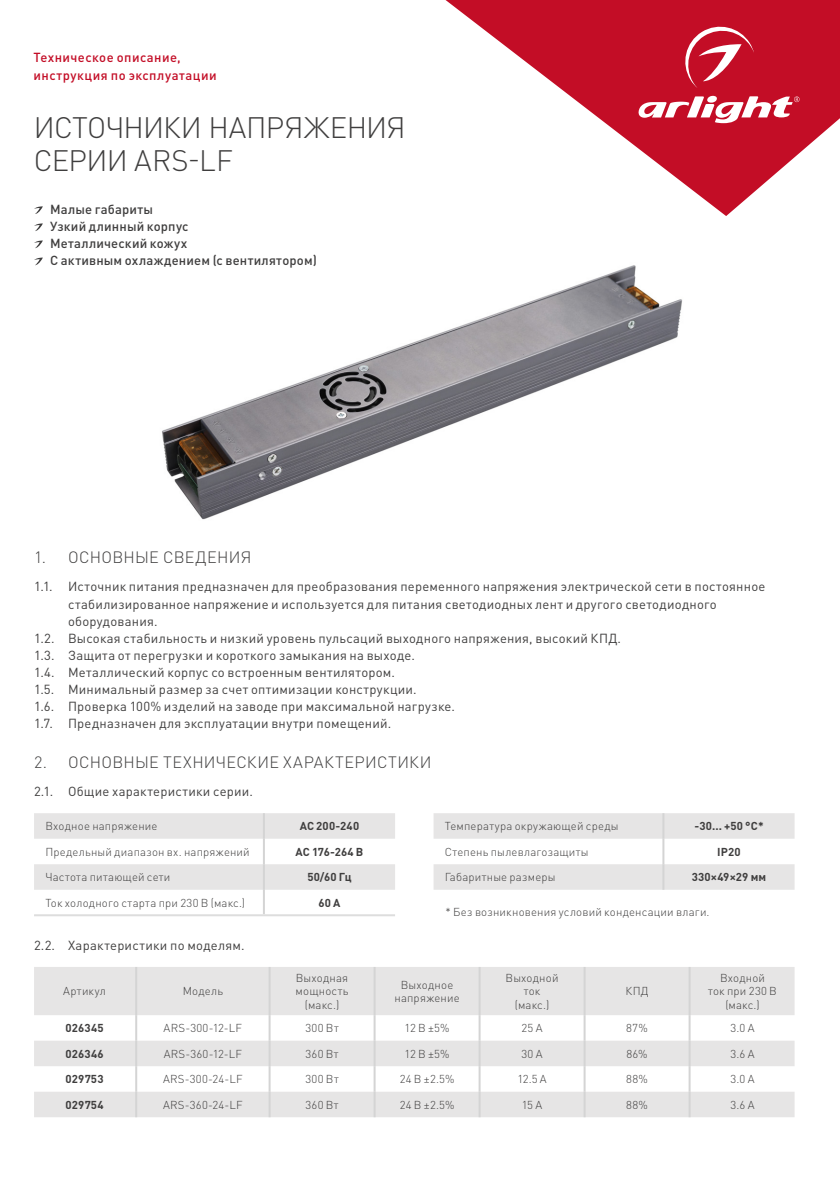
<style>
.page{position:relative;width:840px;height:1191px;background:#fff}
.page>*{position:absolute;margin:0;border:0;box-sizing:border-box;transform-origin:0 0}
.t1{font:300 29.2px/32.4px "DIN Pro";letter-spacing:-.025em;color:#3f3e3e}
.t2{font:300 16.2px "DIN Pro";letter-spacing:.02em;color:#3f3e3e}
.t3{font:13px "DIN Pro";letter-spacing:.015em;color:#3f3e3e}
.t4{font:500 13px/17px "DIN Pro";letter-spacing:.01em;color:#3f3e3e}
.t5{font:500 13px/17px "DIN Pro";letter-spacing:.035em;color:#c30d26}
.t6{font:300 11.4px/13.4px "DIN Pro";letter-spacing:.015em;color:#3f3e3e;text-align:center}
.t7{font:700 11.4px "DIN Pro";letter-spacing:.015em;color:#3f3e3e}
</style>
<div class="page">
<svg style="left:445px;top:0;width:394px;height:216px;fill:#c30d26"></svg>
<svg style="left:635px;top:96px;width:164px;height:30px"></svg>
<svg style="left:680px;top:22px;width:73px;height:66px;background:#cd364b"></svg>
<img style="left:162px;top:265px;width:521px;height:255px">
<svg style="left:34px;top:206px;width:9px;height:8px"></svg>
<svg style="left:34px;top:223px;width:9px;height:8px"></svg>
<svg style="left:34px;top:240px;width:9px;height:8px"></svg>
<svg style="left:34px;top:257px;width:9px;height:8px"></svg>
<svg style="left:34px;top:813px;width:361px;height:76px"></svg>
<hr style="left:263px;top:813px;width:2px;height:25px;background:#d4d4d4">
<hr style="left:263px;top:838px;width:2px;height:26px;background:#d4d4d4">
<hr style="left:263px;top:864px;width:2px;height:25px;background:#d4d4d4">
<hr style="left:263px;top:889px;width:2px;height:25px;background:#d4d4d4">
<hr style="left:34px;top:914px;width:230px;height:2px;background:#ddd">
<hr style="left:264px;top:914px;width:131px;height:2px;background:#ddd">
<svg style="left:433px;top:813px;width:361px;height:76px"></svg>
<hr style="left:662px;top:813px;width:2px;height:25px;background:#d4d4d4">
<hr style="left:662px;top:838px;width:2px;height:26px;background:#d4d4d4">
<hr style="left:662px;top:864px;width:2px;height:25px;background:#d4d4d4">
<svg style="left:34px;top:967px;width:760px;height:150px;fill:#e6e5e5"></svg>
<hr style="left:135px;top:1015px;width:2px;height:25px;background:#d4d4d4">
<hr style="left:268px;top:1015px;width:2px;height:25px;background:#d4d4d4">
<hr style="left:373px;top:1015px;width:2px;height:25px;background:#d4d4d4">
<hr style="left:478px;top:1015px;width:2px;height:25px;background:#d4d4d4">
<hr style="left:583px;top:1015px;width:2px;height:25px;background:#d4d4d4">
<hr style="left:688px;top:1015px;width:2px;height:25px;background:#d4d4d4">
<hr style="left:135px;top:1040px;width:2px;height:26px;background:#d4d4d4">
<hr style="left:135px;top:1066px;width:2px;height:25px;background:#d4d4d4">
<hr style="left:135px;top:1091px;width:2px;height:26px;background:#d4d4d4">
<hr style="left:268px;top:1040px;width:2px;height:26px;background:#d4d4d4">
<hr style="left:373px;top:1040px;width:2px;height:26px;background:#d4d4d4">
<hr style="left:478px;top:1040px;width:2px;height:26px;background:#d4d4d4">
<hr style="left:583px;top:1040px;width:2px;height:26px;background:#d4d4d4">
<hr style="left:688px;top:1040px;width:2px;height:26px;background:#d4d4d4">
<hr style="left:268px;top:1066px;width:2px;height:25px;background:#d4d4d4">
<hr style="left:373px;top:1066px;width:2px;height:25px;background:#d4d4d4">
<hr style="left:478px;top:1066px;width:2px;height:25px;background:#d4d4d4">
<hr style="left:583px;top:1066px;width:2px;height:25px;background:#d4d4d4">
<hr style="left:688px;top:1066px;width:2px;height:25px;background:#d4d4d4">
<hr style="left:268px;top:1091px;width:2px;height:26px;background:#d4d4d4">
<hr style="left:373px;top:1091px;width:2px;height:26px;background:#d4d4d4">
<hr style="left:478px;top:1091px;width:2px;height:26px;background:#d4d4d4">
<hr style="left:583px;top:1091px;width:2px;height:26px;background:#d4d4d4">
<hr style="left:688px;top:1091px;width:2px;height:26px;background:#d4d4d4">
<hr style="left:135px;top:967px;width:2px;height:48px;background:#d4d4d4">
<hr style="left:268px;top:967px;width:2px;height:48px;background:#d4d4d4">
<hr style="left:373px;top:967px;width:2px;height:48px;background:#d4d4d4">
<hr style="left:478px;top:967px;width:2px;height:48px;background:#d4d4d4">
<hr style="left:583px;top:967px;width:2px;height:48px;background:#d4d4d4">
<hr style="left:688px;top:967px;width:2px;height:48px;background:#d4d4d4">
<p class="t5" style="left:34px;top:49px;width:184px">Техническое описание, инструкция по эксплуатации</p>
<h1 class="t1" style="left:34px;top:110px;width:373px">ИСТОЧНИКИ НАПРЯЖЕНИЯ<br>СЕРИИ ARS-LF</h1>
<p class="t4" style="left:50px;top:200px;width:268px">Малые габариты<br>Узкий длинный корпус<br>Металлический кожух<br>С активным охлаждением (с вентилятором)</p>
<p class="t2" style="left:34px;top:546px;width:219px">1. ОСНОВНЫЕ СВЕДЕНИЯ</p>
<p class="t3" style="left:34px;top:578px;width:732px">1.1. Источник питания предназначен для преобразования переменного напряжения электрической сети в постоянное</p>
<p class="t3" style="left:68px;top:595px;width:649px">стабилизированное напряжение и используется для питания светодиодных лент и другого светодиодного</p>
<p class="t3" style="left:68px;top:612px;width:91px">оборудования.</p>
<p class="t3" style="left:34px;top:629px;width:588px">1.2. Высокая стабильность и низкий уровень пульсаций выходного напряжения, высокий КПД.</p>
<p class="t3" style="left:34px;top:646px;width:382px">1.3. Защита от перегрузки и короткого замыкания на выходе.</p>
<p class="t3" style="left:34px;top:663px;width:362px">1.4. Металлический корпус со встроенным вентилятором.</p>
<p class="t3" style="left:34px;top:680px;width:384px">1.5. Минимальный размер за счет оптимизации конструкции.</p>
<p class="t3" style="left:34px;top:697px;width:422px">1.6. Проверка 100% изделий на заводе при максимальной нагрузке.</p>
<p class="t3" style="left:34px;top:714px;width:358px">1.7. Предназначен для эксплуатации внутри помещений.</p>
<p class="t2" style="left:34px;top:751px;width:399px">2. ОСНОВНЫЕ ТЕХНИЧЕСКИЕ ХАРАКТЕРИСТИКИ</p>
<p class="t3" style="left:34px;top:782px;width:220px">2.1. Общие характеристики серии.</p>
<p class="t6" style="left:45px;top:819px;width:114px">Входное напряжение</p>
<p class="t7" style="left:299px;top:818px;width:61px">AC 200-240</p>
<p class="t6" style="left:45px;top:844px;width:206px">Предельный диапазон вх. напряжений</p>
<p class="t7" style="left:295px;top:844px;width:69px">АС 176-264 В</p>
<p class="t6" style="left:45px;top:870px;width:126px">Частота питающей сети</p>
<p class="t7" style="left:307px;top:869px;width:46px">50/60 Гц</p>
<p class="t6" style="left:45px;top:895px;width:201px">Ток холодного старта при 230 В (макс.)</p>
<p class="t7" style="left:318px;top:895px;width:23px">60 А</p>
<p class="t3" style="left:34px;top:936px;width:212px">2.2. Характеристики по моделям.</p>
<p class="t6" style="left:444px;top:819px;width:175px">Температура окружающей среды</p>
<p class="t7" style="left:694px;top:818px;width:71px">-30... +50 °С*</p>
<p class="t6" style="left:444px;top:844px;width:145px">Степень пылевлагозащиты</p>
<p class="t7" style="left:717px;top:844px;width:25px">IP20</p>
<p class="t6" style="left:444px;top:870px;width:112px">Габаритные размеры</p>
<p class="t7" style="left:691px;top:869px;width:76px">330×49×29 мм</p>
<p class="t6" style="left:445px;top:905px;width:265px">* Без возникновения условий конденсации влаги.</p>
<p class="t6" style="left:63px;top:984px;width:44px">Артикул</p>
<p class="t6" style="left:183px;top:984px;width:42px">Модель</p>
<p class="t6" style="left:295px;top:970px;width:54px">Выходная мощность (макс.)</p>
<p class="t6" style="left:394px;top:977px;width:67px">Выходное напряжение</p>
<p class="t6" style="left:505px;top:970px;width:54px">Выходной ток (макс.)</p>
<p class="t6" style="left:625px;top:984px;width:25px">КПД</p>
<p class="t6" style="left:707px;top:970px;width:70px">Входной<br>ток при 230 В (макс.)</p>
<p class="t7" style="left:66px;top:1020px;width:40px">026345</p>
<p class="t6" style="left:163px;top:1021px;width:80px">ARS-300-12-LF</p>
<p class="t6" style="left:305px;top:1021px;width:35px">300 Вт</p>
<p class="t6" style="left:404px;top:1021px;width:46px">12 В ±5%</p>
<p class="t6" style="left:521px;top:1021px;width:22px">25 А</p>
<p class="t6" style="left:626px;top:1021px;width:23px">87%</p>
<p class="t6" style="left:730px;top:1021px;width:25px">3.0 А</p>
<p class="t7" style="left:65px;top:1046px;width:40px">026346</p>
<p class="t6" style="left:163px;top:1046px;width:80px">ARS-360-12-LF</p>
<p class="t6" style="left:305px;top:1046px;width:35px">360 Вт</p>
<p class="t6" style="left:404px;top:1046px;width:46px">12 В ±5%</p>
<p class="t6" style="left:521px;top:1046px;width:23px">30 А</p>
<p class="t6" style="left:626px;top:1046px;width:23px">86%</p>
<p class="t6" style="left:730px;top:1046px;width:25px">3.6 А</p>
<p class="t7" style="left:66px;top:1071px;width:39px">029753</p>
<p class="t6" style="left:163px;top:1072px;width:81px">ARS-300-24-LF</p>
<p class="t6" style="left:305px;top:1072px;width:35px">300 Вт</p>
<p class="t6" style="left:399px;top:1072px;width:56px">24 В ±2.5%</p>
<p class="t6" style="left:517px;top:1072px;width:31px">12.5 А</p>
<p class="t6" style="left:626px;top:1072px;width:23px">88%</p>
<p class="t6" style="left:730px;top:1072px;width:25px">3.0 А</p>
<p class="t7" style="left:66px;top:1097px;width:39px">029754</p>
<p class="t6" style="left:163px;top:1097px;width:81px">ARS-360-24-LF</p>
<p class="t6" style="left:305px;top:1097px;width:35px">360 Вт</p>
<p class="t6" style="left:399px;top:1097px;width:56px">24 В ±2.5%</p>
<p class="t6" style="left:521px;top:1097px;width:22px">15 А</p>
<p class="t6" style="left:626px;top:1097px;width:23px">88%</p>
<p class="t6" style="left:730px;top:1097px;width:25px">3.6 А</p>
</div>
